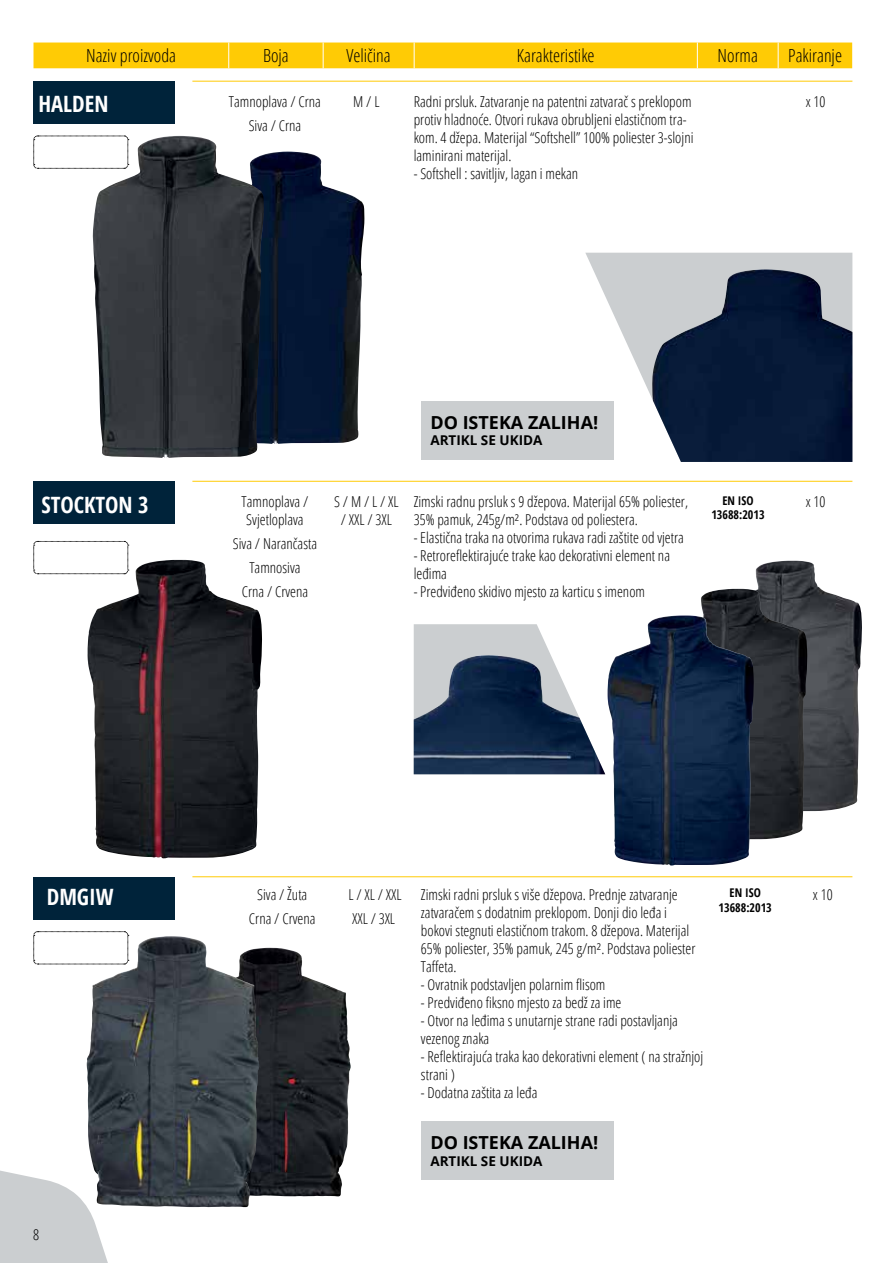
<style>
.page{position:relative;width:893px;height:1263px;background:#fff}
.page>*{position:absolute;margin:0;border:0;box-sizing:border-box;transform-origin:0 0}
.t1{font:700 22.5px "Open Sans Condensed";color:#fff}
.t2{font:300 condensed 18px "Open Sans";color:#000}
.t3{font:700 18px "Open Sans";color:#000}
.t4{font:300 condensed 15px/18px "Open Sans";color:#000}
.t5{font:700 13.5px "Open Sans";color:#000}
.t6{font:700 12px/14.4px "Open Sans Condensed";color:#000;text-align:center}
</style>
<div class="page">
<svg style="left:0;top:1170px;width:108px;height:93px"></svg>
<div style="left:34px;top:43px;width:818px;height:25px;background:#ffcb05"></div>
<img style="left:264px;top:152px;width:100px;height:292px">
<img style="left:93px;top:136px;width:171px;height:322px">
<img style="left:87px;top:560px;width:175px;height:298px">
<img style="left:731px;top:561px;width:131px;height:251px">
<img style="left:701px;top:589px;width:106px;height:251px">
<img style="left:250px;top:948px;width:92px;height:248px">
<img style="left:87px;top:936px;width:163px;height:271px">
<div style="left:33px;top:81px;width:142px;height:43px;background:#00233a"></div>
<div style="left:33px;top:481px;width:142px;height:43px;background:#00233a"></div>
<div style="left:33px;top:877px;width:142px;height:42px;background:#00233a"></div>
<hr style="left:192px;top:81px;width:660px;height:1px;background:#ffcb05">
<hr style="left:192px;top:481px;width:660px;height:1px;background:#ffcb05">
<hr style="left:192px;top:876px;width:660px;height:1px;background:#ffcb05">
<svg style="left:585px;top:253px;width:267px;height:207px;fill:#cbced0"></svg>
<img style="left:652px;top:269px;width:200px;height:193px">
<svg style="left:33px;top:135px;width:96px;height:34px"></svg>
<svg style="left:33px;top:541px;width:96px;height:33px"></svg>
<svg style="left:33px;top:931px;width:96px;height:34px"></svg>
<svg style="left:414px;top:624px;width:137px;height:31px;background:#ced0d2"></svg>
<img style="left:414px;top:655px;width:191px;height:119px">
<div style="left:421px;top:1121px;width:192px;height:59px;background:#cbced0"></div>
<div style="left:421px;top:401px;width:192px;height:58px;background:#cbced0"></div>
<img style="left:607px;top:615px;width:147px;height:250px">
<p class="t2" style="left:86px;top:44px;width:92px">Naziv proizvoda</p>
<p class="t2" style="left:263px;top:44px;width:27px">Boja</p>
<p class="t2" style="left:346px;top:44px;width:46px">Veličina</p>
<p class="t2" style="left:517px;top:44px;width:79px">Karakteristike</p>
<p class="t2" style="left:718px;top:44px;width:42px">Norma</p>
<p class="t2" style="left:788px;top:44px;width:55px">Pakiranje</p>
<p class="t4" style="left:229px;top:89px;width:94px;line-height:24px;text-align:center">Tamnoplava / Crna<br>Siva / Crna</p>
<p class="t4" style="left:353px;top:92px;width:28px">M / L</p>
<p class="t4" style="left:414px;top:92px;width:281px">Radni prsluk. Zatvaranje na patentni zatvarač s preklopom protiv hladnoće. Otvori rukava obrubljeni elastičnom tra&shy;kom. 4 džepa. Materijal “Softshell” 100% poliester 3-slojni laminirani materijal.</p>
<p class="t4" style="left:414px;top:164px;width:166px">- Softshell : savitljiv, lagan i mekan</p>
<h1 class="t1" style="left:38px;top:88px;width:72px">HALDEN</h1>
<p class="t4" style="left:806px;top:92px;width:21px">x 10</p>
<h1 class="t1" style="left:42px;top:489px;width:108px">STOCKTON 3</h1>
<p class="t3" style="left:430px;top:409px;width:169px">DO ISTEKA ZALIHA!</p>
<p class="t5" style="left:430px;top:430px;width:114px">ARTIKL SE UKIDA</p>
<p class="t4" style="left:242px;top:492px;width:68px;text-align:center">Tamnoplava /<br>Svjetloplava</p>
<p class="t4" style="left:233px;top:531px;width:86px;line-height:24px;text-align:center">Siva / Narančasta<br>Tamnosiva<br>Crna / Crvena</p>
<p class="t4" style="left:334px;top:492px;width:66px;text-align:center">S / M / L / XL / XXL / 3XL</p>
<p class="t4" style="left:414px;top:492px;width:276px">Zimski radnu prsluk s 9 džepova. Materijal 65% poliester,<br>35% pamuk, 245g/m². Podstava od poliestera.</p>
<p class="t4" style="left:414px;top:528px;width:272px">- Elastična traka na otvorima rukava radi zaštite od vjetra</p>
<p class="t4" style="left:414px;top:546px;width:258px">- Retroreflektirajuće trake kao dekorativni element na leđima</p>
<p class="t4" style="left:414px;top:582px;width:233px">- Predviđeno skidivo mjesto za karticu s imenom</p>
<p class="t6" style="left:711px;top:493px;width:55px">EN ISO<br>13688:2013</p>
<p class="t4" style="left:806px;top:492px;width:21px">x 10</p>
<h1 class="t1" style="left:47px;top:881px;width:68px">DMGIW</h1>
<p class="t4" style="left:249px;top:881px;width:68px;line-height:24px;text-align:center">Siva / Žuta<br>Crna / Crvena</p>
<p class="t4" style="left:349px;top:881px;width:55px;line-height:24px">L / XL / XXL<br>XXL / 3XL</p>
<p class="t4" style="left:421px;top:884px;width:276px">Zimski radni prsluk s više džepova. Prednje zatvaranje zatvaračem s dodatnim preklopom. Donji dio leđa i bokovi stegnuti elastičnom trakom. 8 džepova. Materijal 65% poliester, 35% pamuk, 245 g/m². Podstava poliester Taffeta.</p>
<p class="t4" style="left:421px;top:974px;width:186px">- Ovratnik podstavljen polarnim flisom</p>
<p class="t4" style="left:421px;top:992px;width:202px">- Predviđeno fiksno mjesto za bedž za ime</p>
<p class="t4" style="left:421px;top:1010px;width:258px">- Otvor na leđima s unutarnje strane radi postavljanja vezenog znaka</p>
<p class="t4" style="left:421px;top:1046px;width:284px">- Reflektirajuća traka kao dekorativni element ( na stražnjoj strani )</p>
<p class="t4" style="left:421px;top:1082px;width:118px">- Dodatna zaštita za leđa</p>
<p class="t3" style="left:430px;top:1130px;width:169px">DO ISTEKA ZALIHA!</p>
<p class="t5" style="left:430px;top:1151px;width:114px">ARTIKL SE UKIDA</p>
<p class="t6" style="left:719px;top:885px;width:55px">EN ISO<br>13688:2013</p>
<p class="t4" style="left:813px;top:884px;width:21px">x 10</p>
<p class="t4" style="left:33px;top:1225px;width:7px">8</p>
</div>
